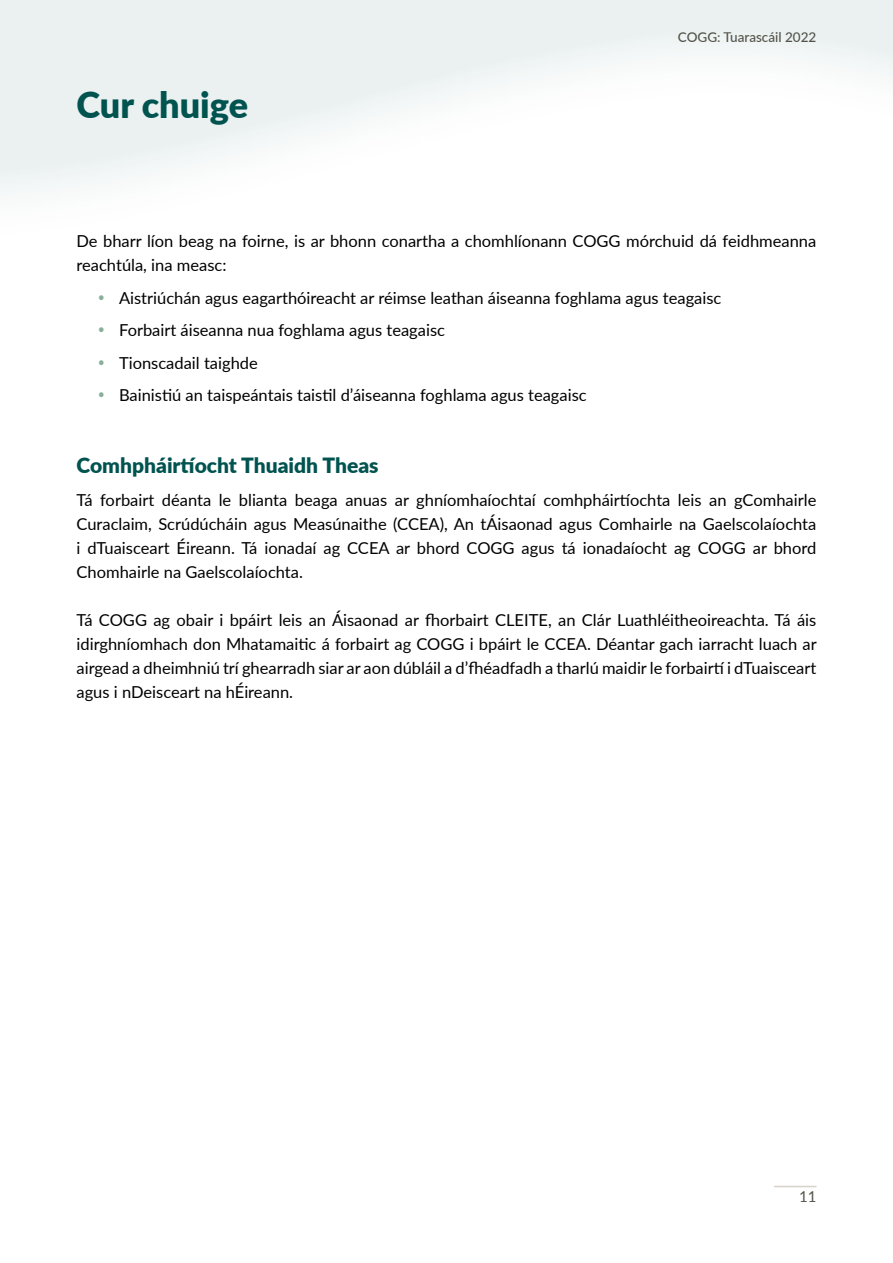
<style>
.page{position:relative;width:893px;height:1263px;background:#fff}
.page>*{position:absolute;margin:0;border:0;box-sizing:border-box;transform-origin:0 0}
.t1{font:900 36px "Lato";color:#00534f}
.t2{font:900 21px "Lato";color:#00534f}
.t3{font:16.5px/24px "Lato";color:#000;text-align:justify}
.t4{font:15px "Lato";color:#53534a}
.t5{font:500 13.5px "Lato";color:#53534a}
.s1{color:#87af9a}
</style>
<div class="page">
<hr style="left:774px;top:1186px;width:42px;height:1px;background:#d9d2ca">
<h1 class="t1" style="left:77px;top:78px;width:173px">Cur chuige</h1>
<p class="t5" style="left:678px;top:27px;width:140px">COGG: Tuarascáil 2022</p>
<p class="t3" style="left:77px;top:228px;width:741px">De bharr líon beag na foirne, is ar bhonn conartha a chomhlíonann COGG mórchuid dá feidhmeanna reachtúla, ina measc:</p>
<p class="t3" style="left:98px;top:285px;width:625px"><span class="s1">•</span> Aistriúchán agus eagarthóireacht ar réimse leathan áiseanna foghlama agus teagaisc</p>
<p class="t3" style="left:98px;top:317px;width:349px"><span class="s1">•</span> Forbairt áiseanna nua foghlama agus teagaisc</p>
<p class="t3" style="left:98px;top:350px;width:162px"><span class="s1">•</span> Tionscadail taighde</p>
<p class="t3" style="left:98px;top:382px;width:490px"><span class="s1">•</span> Bainistiú an taispeántais taistil d’áiseanna foghlama agus teagaisc</p>
<p class="t2" style="left:77px;top:450px;width:304px">Comhpháirtíocht Thuaidh Theas</p>
<p class="t3" style="left:77px;top:487px;width:741px">Tá forbairt déanta le blianta beaga anuas ar ghníomhaíochtaí comhpháirtíochta leis an gComhairle Curaclaim, Scrúdúcháin agus Measúnaithe (CCEA), An tÁisaonad agus Comhairle na Gaelscolaíochta i dTuaisceart Éireann. Tá ionadaí ag CCEA ar bhord COGG agus tá ionadaíocht ag COGG ar bhord Chomhairle na Gaelscolaíochta.</p>
<p class="t3" style="left:77px;top:607px;width:742px">Tá COGG ag obair i bpáirt leis an Áisaonad ar fhorbairt CLEITE, an Clár Luathléitheoireachta. Tá áis idirghníomhach don Mhatamaitic á forbairt ag COGG i bpáirt le CCEA. Déantar gach iarracht luach ar airgead a dheimhniú trí ghearradh siar ar aon dúbláil a d’fhéadfadh a tharlú maidir le forbairtí i dTuaisceart agus i nDeisceart na hÉireann.</p>
<p class="t4" style="left:799px;top:1186px;width:19px">11</p>
</div>
